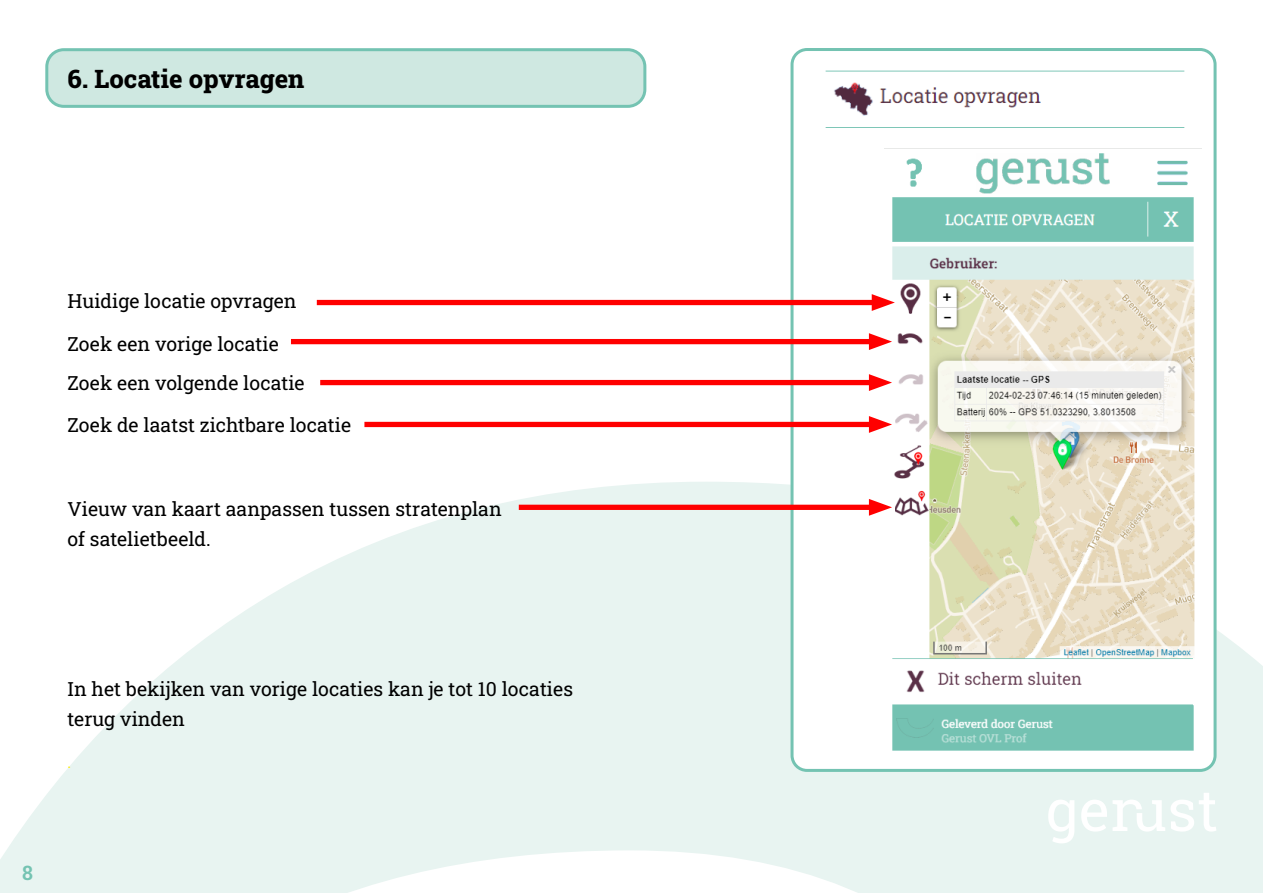
<style>
.page{position:relative;width:1263px;height:893px;background:#fff}
.page>*{position:absolute;margin:0;border:0;box-sizing:border-box;transform-origin:0 0}
.t1{font:800 25.5px "Roboto Slab";color:#000}
.t2{font:600 19.95px "Roboto Slab";color:#74c3b2}
.t3{font:19.5px/30px "Roboto Slab";color:#000}
.t4{font:14.55px "Roboto Slab";color:#ffed00}
</style>
<div class="page">
<div style="left:47px;top:50px;width:598px;height:56px;background:#cfe8e1;border-radius:17px"></div>
<div style="left:45px;top:48px;width:601px;height:60px;border:3px solid #74c3b2;border-radius:17px"></div>
<svg style="left:0;top:482px;width:1263px;height:411px;fill:#e8f4f1"></svg>
<svg style="left:1048px;top:800px;width:26px;height:43px"></svg>
<svg style="left:1081px;top:793px;width:135px;height:39px"></svg>
<div style="left:792px;top:50px;width:423px;height:720px;background:#fff;border-radius:15px"></div>
<img style="left:892px;top:153px;width:303px;height:598px">
<div style="left:790px;top:48px;width:426px;height:724px;border:3px solid #74c3b2;border-radius:15px"></div>
<div style="left:863px;top:293px;width:32px;height:151px;background:#fff"></div>
<div style="left:863px;top:491px;width:32px;height:30px;background:#fff"></div>
<div style="left:317px;top:300px;width:564px;height:5px;background:#f00"></div>
<svg style="left:872px;top:294px;width:23px;height:17px"></svg>
<div style="left:291px;top:339px;width:587px;height:5px;background:#f00"></div>
<svg style="left:869px;top:333px;width:23px;height:17px"></svg>
<div style="left:320px;top:380px;width:558px;height:5px;background:#f00"></div>
<svg style="left:869px;top:374px;width:23px;height:17px"></svg>
<div style="left:364px;top:422px;width:514px;height:5px;background:#f00"></div>
<svg style="left:869px;top:416px;width:23px;height:17px"></svg>
<div style="left:519px;top:505px;width:359px;height:5px;background:#f00"></div>
<svg style="left:869px;top:499px;width:23px;height:17px"></svg>
<img style="left:825px;top:70px;width:360px;height:46px">
<div style="left:1000px;top:255px;width:160px;height:18px;background:#daeeeb"></div>
<h1 class="t1" style="left:67px;top:61px;width:238px">6. Locatie opvragen</h1>
<p class="t3" style="left:67px;top:285px;width:231px">Huidige locatie opvragen</p>
<p class="t3" style="left:67px;top:324px;width:239px;line-height:39px">Zoek een vorige locatie<br>Zoek een volgende locatie</p>
<p class="t3" style="left:67px;top:410px;width:285px">Zoek de laatst zichtbare locatie</p>
<p class="t3" style="left:67px;top:494px;width:436px">Vieuw van kaart aanpassen tussen stratenplan of satelietbeeld.</p>
<p class="t3" style="left:67px;top:674px;width:507px">In het bekijken van vorige locaties kan je tot 10 locaties terug vinden</p>
<p class="t4" style="left:67px;top:753px;width:5px">.</p>
<p class="t2" style="left:22px;top:859px;width:12px">8</p>
</div>
